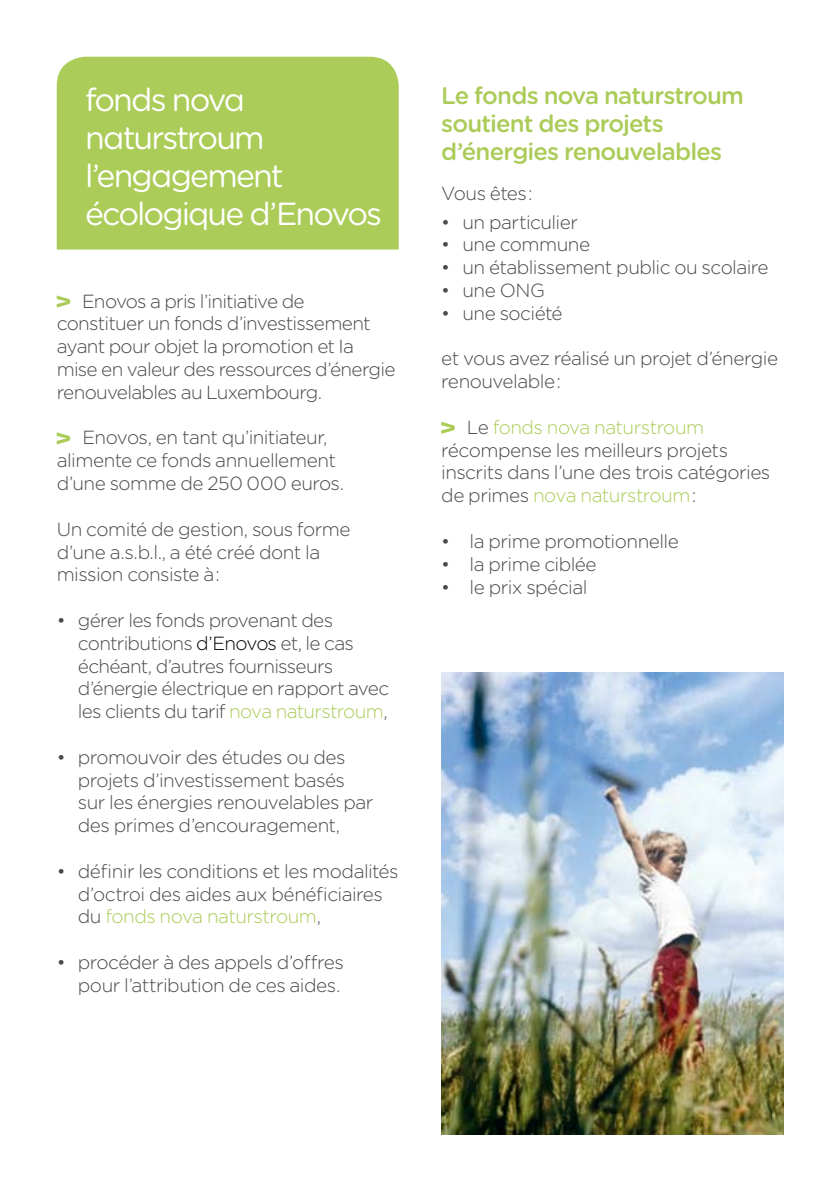
<style>
.page{position:relative;width:840px;height:1191px;background:#fff}
.page>*{position:absolute;margin:0;border:0;box-sizing:border-box;transform-origin:0 0}
.t1{font:32px/38px "Gotham Rounded";letter-spacing:-.06em;color:#fff}
.t2{font:500 24px/28px "Gotham Rounded";letter-spacing:-.035em;color:#abcc58}
.t3{font:300 19px/22.8px "Gotham Rounded";letter-spacing:-.03em;color:#4a4a49}
.s1{color:#000}
.s2{color:#abcc58}
</style>
<div class="page">
<svg style="left:57px;top:295px;width:13px;height:12px"></svg>
<svg style="left:57px;top:432px;width:13px;height:12px"></svg>
<svg style="left:441px;top:422px;width:13px;height:12px"></svg>
<div style="left:57px;top:57px;width:341px;height:192px;background:#abcc58"></div>
<img style="left:441px;top:672px;width:341px;height:462px">
<h1 class="t1" style="left:85px;top:79px;width:298px">fonds nova naturstroum l’engagement écologique d’Enovos</h1>
<p class="t3" style="left:57px;top:289px;width:340px;text-indent:25px">Enovos a pris l’initiative de constituer un fonds d’investissement ayant pour objet Ia promotion et Ia mise en valeur des ressources d’énergie renouvelables au Luxembourg.</p>
<p class="t3" style="left:57px;top:425px;width:289px;text-align:center">Enovos, en tant qu’initiateur, alimente ce fonds annuellement d’une somme de 250 000 euros.</p>
<p class="t3" style="left:57px;top:517px;width:295px">Un comité de gestion, sous forme d’une a.s.b.l., a été créé dont la mission consiste à :</p>
<p class="t3" style="left:78px;top:608px;width:312px;text-indent:-21px">• gérer les fonds provenant des contributions <span class="s1">d’Enovos</span> et, le cas échéant, d’autres fournisseurs d’énergie électrique en rapport avec les clients du tarif <span class="s2">nova naturstroum</span>,</p>
<p class="t3" style="left:78px;top:745px;width:297px;text-indent:-21px">• promouvoir des études ou des projets d’investissement basés sur les énergies renouvelables par des primes d’encouragement,</p>
<p class="t3" style="left:78px;top:859px;width:322px;text-indent:-21px">• définir les conditions et les modalités d’octroi des aides aux bénéficiaires du <span class="s2">fonds nova naturstroum</span>,</p>
<p class="t3" style="left:57px;top:950px;width:288px;text-align:right">• procéder à des appels d’offres pour l’attribution de ces aides.</p>
<p class="t2" style="left:441px;top:81px;width:304px">Le fonds nova naturstroum soutient des projets d’énergies renouvelables</p>
<p class="t3" style="left:441px;top:181px;width:93px">Vous êtes :</p>
<p class="t3" style="left:441px;top:210px;width:138px">• un particulier</p>
<p class="t3" style="left:441px;top:232px;width:150px">• une commune</p>
<p class="t3" style="left:441px;top:255px;width:329px">• un établissement public ou scolaire</p>
<p class="t3" style="left:441px;top:278px;width:105px">• une ONG</p>
<p class="t3" style="left:441px;top:301px;width:123px">• une société</p>
<p class="t3" style="left:441px;top:346px;width:338px">et vous avez réalisé un projet d’énergie renouvelable :</p>
<p class="t3" style="left:441px;top:415px;width:330px;text-indent:26px">Le <span class="s2">fonds nova naturstroum </span>récompense les meilleurs projets inscrits dans l’une des trois catégories de primes <span class="s2">nova naturstroum</span> :</p>
<p class="t3" style="left:441px;top:529px;width:239px">• la prime promotionnelle</p>
<p class="t3" style="left:441px;top:552px;width:157px">• la prime ciblée</p>
<p class="t3" style="left:441px;top:574px;width:148px">• le prix spécial</p>
</div>
